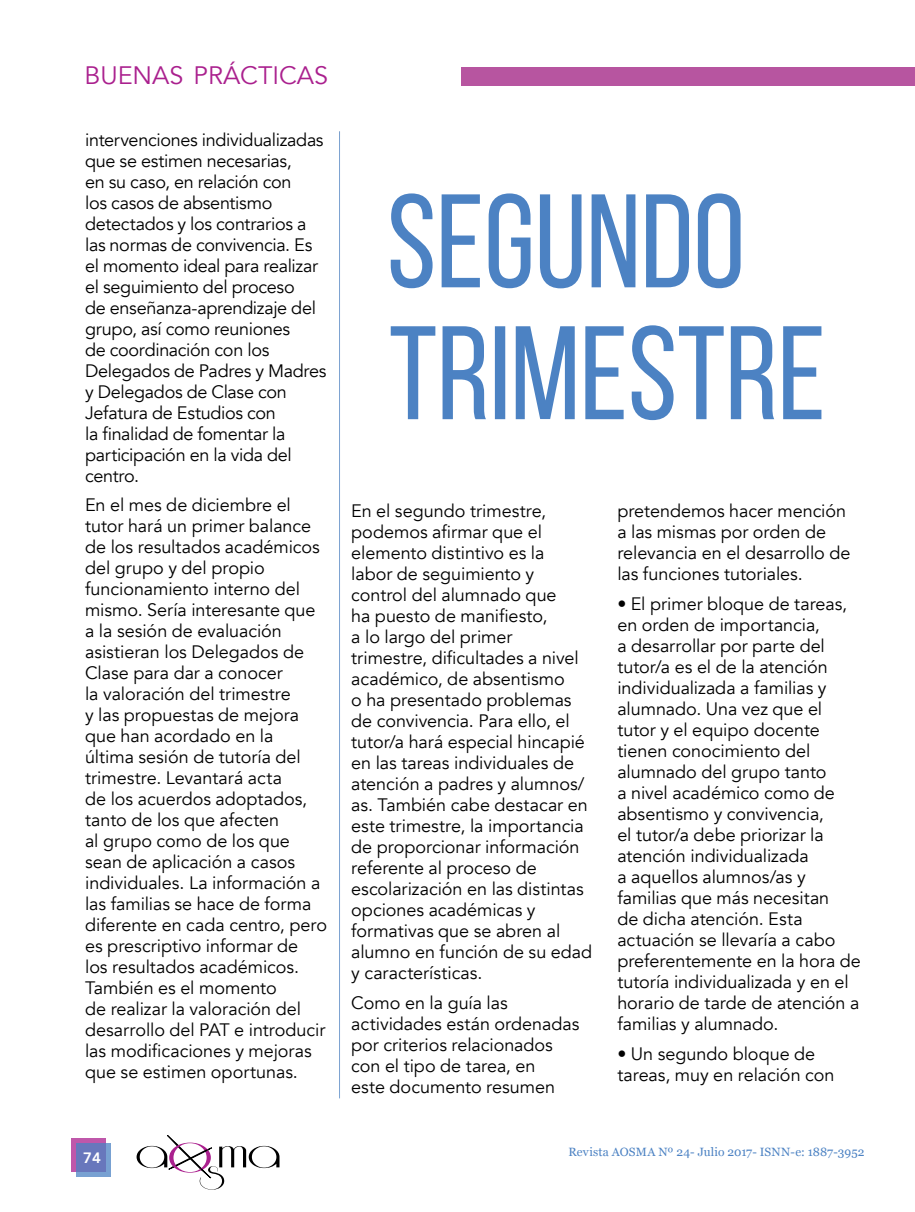
<style>
.page{position:relative;width:915px;height:1212px;background:#fff}
.page>*{position:absolute;margin:0;border:0;box-sizing:border-box;transform-origin:0 0}
.t1{font:25.2px "Avenir";color:#aa208e}
.t2{font:18px/21px "Avenir";letter-spacing:-.005em;color:#000}
.t3{font:800 15px "Avenir";color:#fff}
.t4{font:12px "Georgia";letter-spacing:.01em;color:#4c82c3}
</style>
<div class="page">
<div style="left:71px;top:1138px;width:34px;height:33px;background:#bf57aa"></div>
<svg style="left:76px;top:1143px;width:35px;height:33px"></svg>
<svg style="left:136px;top:1135px;width:143px;height:55px"></svg>
<div style="left:461px;top:67px;width:453px;height:18px;background:#b755a0"></div>
<svg style="left:390px;top:193px;width:350px;height:95px"></svg>
<svg style="left:390px;top:325px;width:431px;height:95px"></svg>
<hr style="left:337px;top:129px;width:4px;height:965px;background:#000;opacity:.75">
<h1 class="t1" style="left:84px;top:61px;width:245px">BUENAS PRÁCTICAS</h1>
<p class="t2" style="left:85px;top:129px;width:243px">intervenciones individualizadas que se estimen necesarias,<br>en su caso, en relación con<br>los casos de absentismo detectados y los contrarios a las normas de convivencia. Es el momento ideal para realizar el seguimiento del proceso<br>de enseñanza-aprendizaje del grupo, así como reuniones<br>de coordinación con los<br>Delegados de Padres y Madres y Delegados de Clase con<br>Jefatura de Estudios con<br>la finalidad de fomentar la participación en la vida del centro.</p>
<p class="t2" style="left:85px;top:495px;width:243px">En el mes de diciembre el tutor hará un primer balance de los resultados académicos del grupo y del propio funcionamiento interno del mismo. Sería interesante que a la sesión de evaluación asistieran los Delegados de<br>Clase para dar a conocer<br>la valoración del trimestre<br>y las propuestas de mejora que han acordado en la<br>última sesión de tutoría del trimestre. Levantará acta<br>de los acuerdos adoptados, tanto de los que afecten<br>al grupo como de los que sean de aplicación a casos individuales. La información a las familias se hace de forma diferente en cada centro, pero es prescriptivo informar de<br>los resultados académicos.<br>También es el momento<br>de realizar la valoración del desarrollo del PAT e introducir las modificaciones y mejoras que se estimen oportunas.</p>
<p class="t2" style="left:351px;top:501px;width:242px">En el segundo trimestre, podemos afirmar que el elemento distintivo es la<br>labor de seguimiento y control del alumnado que<br>ha puesto de manifiesto,<br>a lo largo del primer trimestre, dificultades a nivel académico, de absentismo<br>o ha presentado problemas de convivencia. Para ello, el tutor/a hará especial hincapié en las tareas individuales de atención a padres y alumnos/ as. También cabe destacar en este trimestre, la importancia de proporcionar información referente al proceso de escolarización en las distintas opciones académicas y formativas que se abren al alumno en función de su edad y características.</p>
<p class="t2" style="left:351px;top:992px;width:229px">Como en la guía las actividades están ordenadas por criterios relacionados con el tipo de tarea, en<br>este documento resumen</p>
<p class="t2" style="left:617px;top:501px;width:235px">pretendemos hacer mención a las mismas por orden de relevancia en el desarrollo de las funciones tutoriales.</p>
<p class="t2" style="left:617px;top:593px;width:245px">• El primer bloque de tareas, en orden de importancia,<br>a desarrollar por parte del tutor/a es el de la atención individualizada a familias y alumnado. Una vez que el tutor y el equipo docente tienen conocimiento del alumnado del grupo tanto<br>a nivel académico como de absentismo y convivencia,<br>el tutor/a debe priorizar la atención individualizada<br>a aquellos alumnos/as y familias que más necesitan<br>de dicha atención. Esta actuación se llevaría a cabo preferentemente en la hora de tutoría individualizada y en el horario de tarde de atención a familias y alumnado.</p>
<p class="t2" style="left:617px;top:1043px;width:218px">• Un segundo bloque de tareas, muy en relación con</p>
<p class="t3" style="left:83px;top:1144px;width:19px">74</p>
<p class="t4" style="left:568px;top:1143px;width:297px">Revista AOSMA Nº 24- Julio 2017- ISNN-e: 1887-3952</p>
</div>
